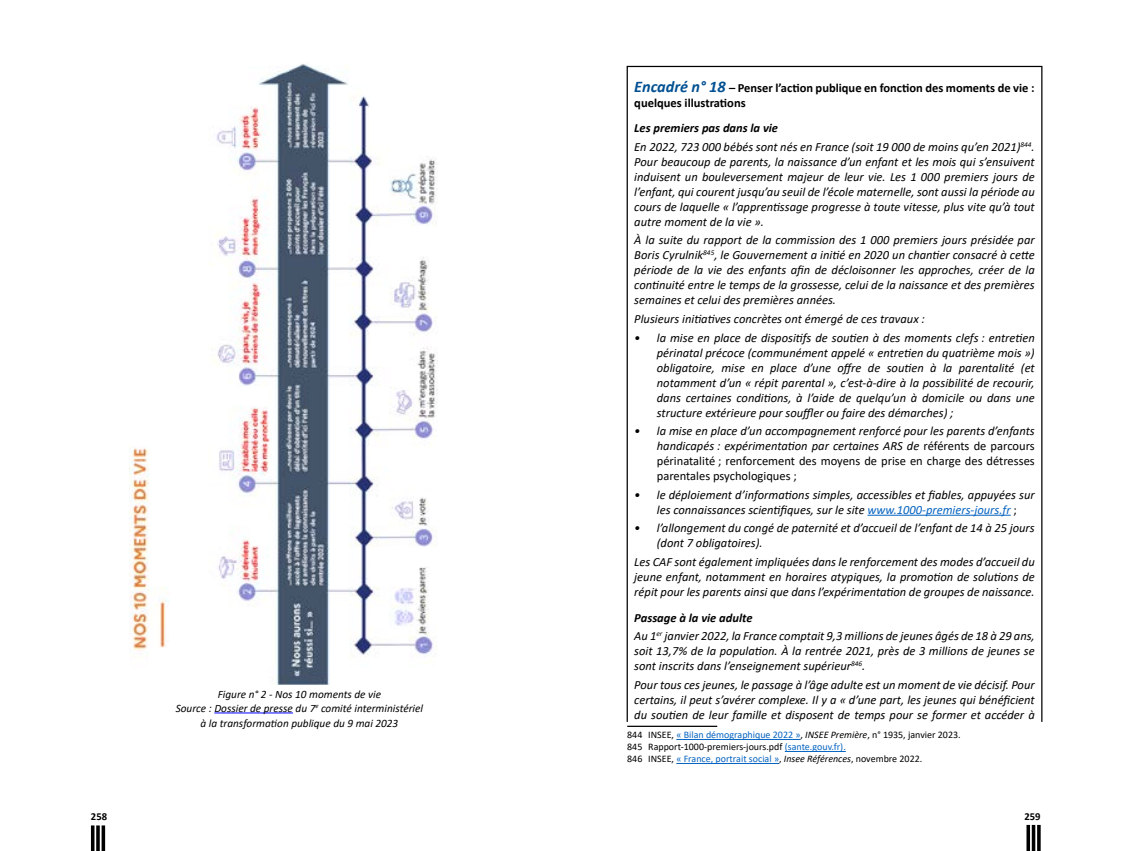
<style>
.page{position:relative;width:1134px;height:851px;background:#fff}
.page>*{position:absolute;margin:0;border:0;box-sizing:border-box;transform-origin:0 0}
.RA14_paragraphe{font:italic 12.5px/15px "Calibri";color:#000;text-align:justify}
.RA14_paragraphe-2{font:700 12.5px/15px "Calibri";color:#000}
.RA14_paragraphe-3{font:italic 700 12.5px "Calibri";color:#000}
.t1{font:italic 11.25px/13.5px "Calibri";color:#000;text-align:center}
.t2{font:700 10.62px "Calibri";color:#000}
.RA15_notes_bas_de_page{font:10px "Calibri";color:#000}
.s1{font-style:italic;font-size:16.25px;color:#005092}
.s2{font-style:normal}
.s3{color:#0563c1}
.s4{font-style:italic}
</style>
<div class="page">
<svg style="left:1026px;top:824px;width:4px;height:26px"></svg>
<svg style="left:1037px;top:824px;width:4px;height:26px"></svg>
<hr style="left:1032px;top:824px;width:3px;height:26px;background:#000">
<hr style="left:91px;top:825px;width:3px;height:25px;background:#000">
<hr style="left:102px;top:825px;width:3px;height:25px;background:#000">
<svg style="left:96px;top:825px;width:4px;height:25px"></svg>
<hr style="left:214px;top:712px;width:79px;height:1px;background:#00f">
<img style="left:130px;top:64px;width:307px;height:620px">
<hr style="left:867px;top:514px;width:144px;height:1px;background:#0563c1">
<hr style="left:627px;top:725px;width:90px;height:1px;background:#000">
<hr style="left:676px;top:739px;width:124px;height:1px;background:#0563c1">
<hr style="left:785px;top:751px;width:61px;height:1px;background:#0563c1">
<hr style="left:676px;top:763px;width:103px;height:1px;background:#0563c1">
<p class="t1" style="left:176px;top:687px;width:249px">Figure n° 2 - Nos 10 moments de vie<br>Source : Dossier de presse du 7<sup>e</sup> comité interministériel</p>
<p class="t1" style="left:201px;top:715px;width:199px">à la transformation publique du 9 mai 2023</p>
<p class="RA14_paragraphe-2" style="left:634px;top:80px;width:402px"><span class="s1">Encadré n° 18</span> – Penser l’action publique en fonction des moments de vie : quelques illustrations</p>
<p class="RA14_paragraphe-3" style="left:634px;top:119px;width:145px">Les premiers pas dans la vie</p>
<p class="RA14_paragraphe" style="left:634px;top:139px;width:402px">En 2022, 723 000 bébés sont nés en France (soit 19 000 de moins qu’en 2021)<sup>844</sup>.<br>Pour beaucoup de parents, la naissance d’un enfant et les mois qui s’ensuivent induisent un bouleversement majeur de leur vie. Les 1 000 premiers jours de l’enfant, qui courent jusqu’au seuil de l’école maternelle, sont aussi la période au cours de laquelle « l’apprentissage progresse à toute vitesse, plus vite qu’à tout autre moment de la vie ».</p>
<p class="RA14_paragraphe" style="left:634px;top:232px;width:402px">À la suite du rapport de la commission des 1 000 premiers jours présidée par Boris Cyrulnik<sup>845</sup>, le Gouvernement a initié en 2020 un chantier consacré à cette période de la vie des enfants afin de décloisonner les approches, créer de la continuité entre le temps de la grossesse, celui de la naissance et des premières semaines et celui des premières années.</p>
<p class="RA14_paragraphe" style="left:634px;top:311px;width:292px">Plusieurs initiatives concrètes ont émergé de ces travaux :</p>
<p class="RA14_paragraphe" style="left:657px;top:329px;width:379px;text-indent:-22px">• la mise en place de dispositifs de soutien à des moments clefs : entretien périnatal précoce (communément appelé « entretien du quatrième mois ») obligatoire, mise en place d’une offre de soutien à la parentalité (et notamment d’un « répit parental », c’est-à-dire à la possibilité de recourir, dans certaines conditions, à l’aide de quelqu’un à domicile ou dans une structure extérieure pour souffler ou faire des démarches) ;</p>
<p class="RA14_paragraphe" style="left:657px;top:423px;width:379px;text-indent:-22px">• la mise en place d’un accompagnement renforcé pour les parents d’enfants handicapés : expérimentation par certaines ARS de <span class="s2">référents de parcours périnatalité ; renforcement des moyens de prise en charge des détresses parentales psychologiques ;</span></p>
<p class="RA14_paragraphe" style="left:634px;top:486px;width:402px;text-align:center">• le déploiement d’informations simples, accessibles et fiables, appuyées sur les connaissances scientifiques, sur le site <span class="s3">www.1000-premiers-jours.fr</span> <span class="s2">;</span></p>
<p class="RA14_paragraphe" style="left:657px;top:520px;width:379px;text-indent:-22px">• l’allongement du congé de paternité et d’accueil de l’enfant de 14 à 25 jours (dont 7 obligatoires).</p>
<p class="RA14_paragraphe" style="left:634px;top:553px;width:402px">Les CAF sont également impliquées dans le renforcement des modes d’accueil du jeune enfant, notamment en horaires atypiques, la promotion de solutions de répit pour les parents ainsi que dans l’expérimentation de groupes de naissance.</p>
<p class="RA14_paragraphe-3" style="left:634px;top:608px;width:120px">Passage à la vie adulte</p>
<p class="RA14_paragraphe" style="left:634px;top:628px;width:402px">Au 1<sup>er</sup> janvier 2022, la France comptait 9,3 millions de jeunes âgés de 18 à 29 ans, soit 13,7% de la population. À la rentrée 2021, près de 3 millions de jeunes se sont inscrits dans l’enseignement supérieur<sup>846</sup>.</p>
<p class="RA14_paragraphe" style="left:634px;top:676px;width:402px">Pour tous ces jeunes, le passage à l’âge adulte est un moment de vie décisif. Pour certains, il peut s’avérer complexe. Il y a « d’une part, les jeunes qui bénéficient du soutien de leur famille et disposent de temps pour se former et accéder à</p>
<p class="RA15_notes_bas_de_page" style="left:627px;top:728px;width:335px">844 INSEE, <span class="s3">« Bilan démographique 2022 »</span>, <span class="s4">INSEE Première</span>, n° 1935, janvier 2023.</p>
<p class="RA15_notes_bas_de_page" style="left:627px;top:740px;width:220px">845 Rapport-1000-premiers-jours.pdf <span class="s3">(sante.gouv.fr).</span></p>
<p class="RA15_notes_bas_de_page" style="left:627px;top:752px;width:297px">846 INSEE, <span class="s3">« France, portrait social »</span>, <span class="s4">Insee Références</span>, novembre 2022.</p>
<p class="t2" style="left:91px;top:808px;width:18px">258</p>
<p class="t2" style="left:1024px;top:808px;width:18px">259</p>
</div>
